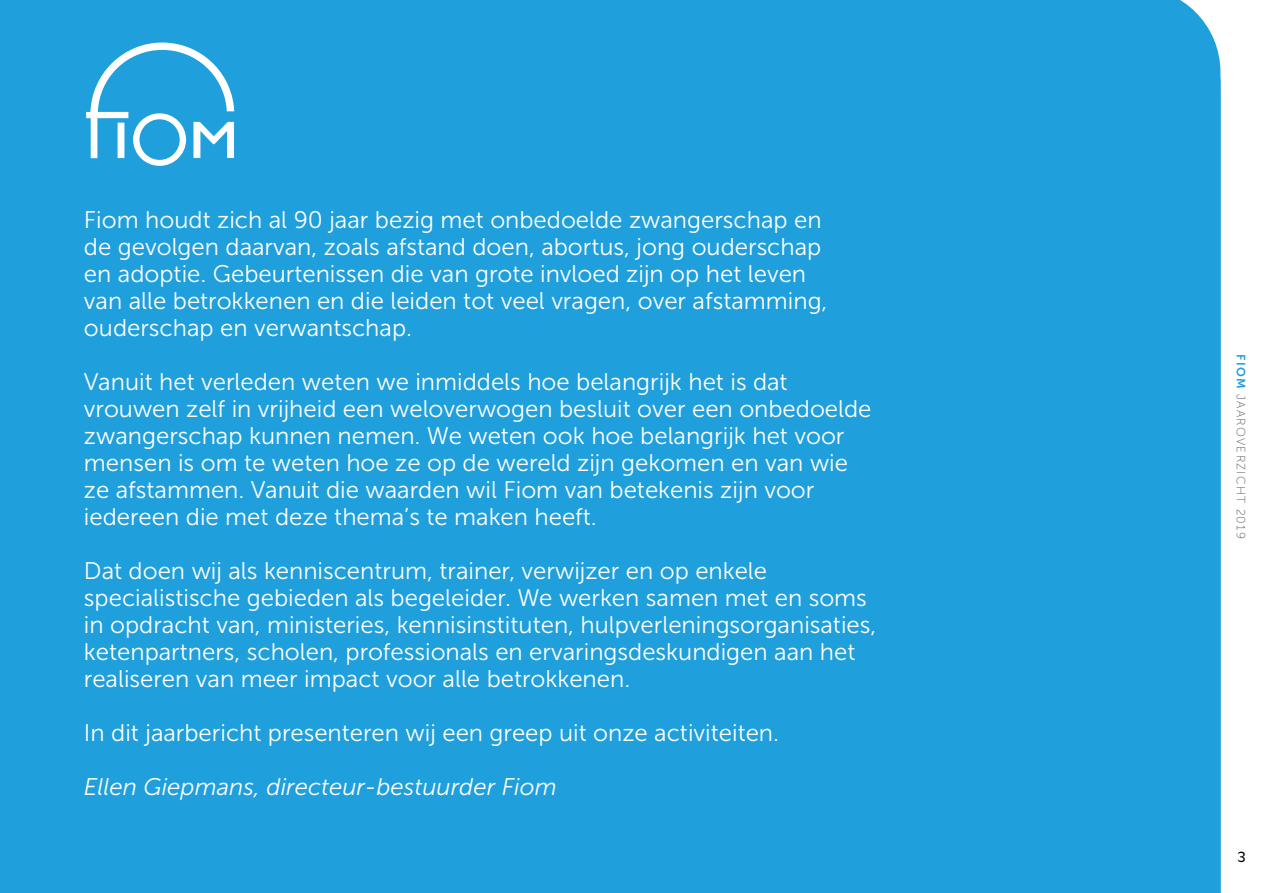
<style>
.page{position:relative;width:1263px;height:893px;background:#fff}
.page>*{position:absolute;margin:0;border:0;box-sizing:border-box;transform-origin:0 0}
.t1{font:24px/27px "Museo Sans 300";color:#fff}
.t2{font:italic 24px "Museo Sans 300";color:#fff}
.t3{font:300 15px "Cocon";color:#000}
.t4{font:12px "Museo Sans 100";letter-spacing:.1em;color:#565e64}
.s1{font-family:"Museo Sans 700";color:#1f9fdb}
</style>
<div class="page">
<hr style="left:1220px;top:90px;width:1px;height:803px;background:#1f9fdb">
<div style="left:0;top:0;width:1220px;height:893px;background:#1f9fdb"></div>
<svg style="left:86px;top:43px;width:148px;height:123px"></svg>
<p class="t1" style="left:84px;top:206px;width:745px">Fiom houdt zich al 90 jaar bezig met onbedoelde zwangerschap en de gevolgen daarvan, zoals afstand doen, abortus, jong ouderschap en adoptie. Gebeurtenissen die van grote invloed zijn op het leven van alle betrokkenen en die leiden tot veel vragen, over afstamming, ouderschap en verwantschap.</p>
<p class="t1" style="left:84px;top:368px;width:789px">Vanuit het verleden weten we inmiddels hoe belangrijk het is dat vrouwen zelf in vrijheid een weloverwogen besluit over een onbedoelde zwangerschap kunnen nemen. We weten ook hoe belangrijk het voor mensen is om te weten hoe ze op de wereld zijn gekomen en van wie ze afstammen. Vanuit die waarden wil Fiom van betekenis zijn voor iedereen die met deze thema’s te maken heeft.</p>
<p class="t1" style="left:84px;top:557px;width:794px">Dat doen wij als kenniscentrum, trainer, verwijzer en op enkele specialistische gebieden als begeleider. We werken samen met en soms in opdracht van, ministeries, kennisinstituten, hulpverleningsorganisaties, ketenpartners, scholen, professionals en ervaringsdeskundigen aan het realiseren van meer impact voor alle betrokkenen.</p>
<p class="t1" style="left:84px;top:719px;width:697px">In dit jaarbericht presenteren wij een greep uit onze activiteiten.</p>
<p class="t2" style="left:84px;top:774px;width:474px">Ellen Giepmans, directeur-bestuurder Fiom</p>
<p class="t4" style="left:1247px;top:354px;width:186px;rotate:90deg"><span class="s1">FIOM</span> JAAROVERZICHT 2019</p>
<p class="t3" style="left:1237px;top:848px;width:10px">3</p>
</div>
